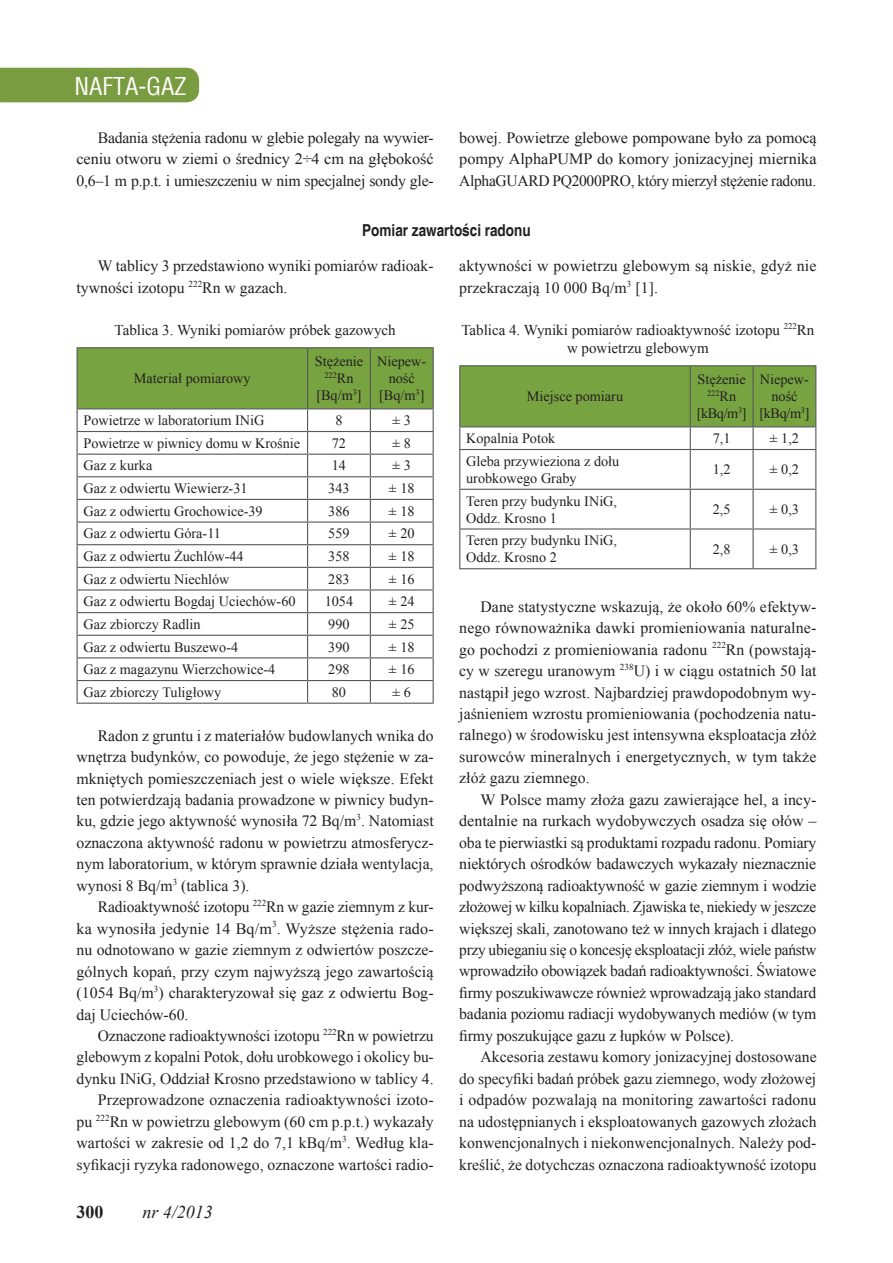
<style>
.page{position:relative;width:893px;height:1263px;background:#fff}
.page>*{position:absolute;margin:0;border:0;box-sizing:border-box;transform-origin:0 0}
.t1{font:24px "Switzerland Condensed";color:#fff}
.t2{font:italic 18px "Times New Roman";color:#231f20}
.t3{font:700 18px "Times New Roman";color:#231f20}
.t4{font:700 condensed 16.5px "Helvetica";color:#231f20}
.t5{font:15.75px/21.5px "Times New Roman";color:#231f20;text-align:justify}
.t6{font:15px/18px "Times New Roman";color:#231f20;text-align:center}
.t7{font:14.25px/17.1px "Times New Roman";color:#231f20}
.t8{font:8.25px "Times New Roman";color:#231f20}
.s1{font-size:14.25px}
</style>
<div class="page">
<div style="left:0;top:68px;width:199px;height:34px;background:#7a9c40"></div>
<hr style="left:308px;top:703px;width:62px;height:1px;background:#57585a">
<hr style="left:370px;top:703px;width:64px;height:1px;background:#57585a">
<hr style="left:77px;top:347px;width:231px;height:1px;background:#57585a">
<hr style="left:308px;top:347px;width:62px;height:1px;background:#57585a">
<hr style="left:370px;top:347px;width:64px;height:1px;background:#57585a">
<svg style="left:77px;top:348px;width:357px;height:355px"></svg>
<hr style="left:77px;top:703px;width:231px;height:1px;background:#57585a">
<svg style="left:459px;top:366px;width:357px;height:203px"></svg>
<hr style="left:459px;top:450px;width:1px;height:39px;background:#57585a">
<hr style="left:690px;top:450px;width:1px;height:39px;background:#57585a">
<hr style="left:459px;top:490px;width:1px;height:38px;background:#57585a">
<hr style="left:690px;top:490px;width:1px;height:38px;background:#57585a">
<hr style="left:459px;top:529px;width:1px;height:39px;background:#57585a">
<hr style="left:690px;top:529px;width:1px;height:39px;background:#57585a">
<hr style="left:459px;top:568px;width:231px;height:1px;background:#57585a">
<hr style="left:459px;top:365px;width:231px;height:1px;background:#57585a">
<hr style="left:459px;top:366px;width:1px;height:60px;background:#57585a">
<hr style="left:690px;top:365px;width:63px;height:1px;background:#57585a">
<hr style="left:753px;top:365px;width:63px;height:1px;background:#57585a">
<hr style="left:815px;top:366px;width:1px;height:60px;background:#57585a">
<hr style="left:459px;top:426px;width:231px;height:1px;background:#57585a">
<hr style="left:690px;top:426px;width:63px;height:1px;background:#57585a">
<hr style="left:753px;top:426px;width:63px;height:1px;background:#57585a">
<h1 class="t1" style="left:74px;top:71px;width:114px">NAFTA-GAZ</h1>
<p class="t5" style="left:77px;top:126px;width:359px;text-indent:21px">Badania stężenia radonu w glebie polegały na wywier&shy;ceniu otworu w ziemi o średnicy 2÷4 cm na głębokość 0,6–1 m p.p.t. i umieszczeniu w nim specjalnej sondy gle-</p>
<p class="t5" style="left:459px;top:126px;width:359px">bowej. Powietrze glebowe pompowane było za pomocą pompy AlphaPUMP do komory jonizacyjnej miernika AlphaGUARD PQ2000PRO, który mierzył stężenie radonu.</p>
<p class="t4" style="left:362px;top:220px;width:170px">Pomiar zawartości radonu</p>
<p class="t5" style="left:77px;top:255px;width:359px;text-indent:21px">W tablicy 3 przedstawiono wyniki pomiarów radioak&shy;tywności izotopu <sup>222</sup>Rn w gazach.</p>
<p class="t6" style="left:115px;top:321px;width:283px">Tablica 3. Wyniki pomiarów próbek gazowych</p>
<p class="t7" style="left:134px;top:370px;width:118px">Materiał pomiarowy</p>
<p class="t5" style="left:459px;top:255px;width:359px">aktywności w powietrzu glebowym są niskie, gdyż nie przekraczają 10 000 Bq/m<sup>3</sup> [1].</p>
<p class="t6" style="left:461px;top:321px;width:354px">Tablica 4. Wyniki pomiarów radioaktywność izotopu <sup>222</sup>Rn w powietrzu glebowym</p>
<p class="t7" style="left:527px;top:388px;width:98px">Miejsce pomiaru</p>
<p class="t7" style="left:377px;top:353px;width:51px;text-align:center">Niepew&shy;ność [Bq/m<sup>3</sup>]</p>
<p class="t7" style="left:315px;top:353px;width:50px">Stężenie</p>
<p class="t8" style="left:324px;top:369px;width:31px">222<span class="s1">Rn</span></p>
<p class="t7" style="left:316px;top:387px;width:47px">[Bq/m<sup>3</sup>]</p>
<p class="t7" style="left:759px;top:371px;width:52px;text-align:center">Niepew&shy;ność [kBq/m<sup>3</sup>]</p>
<p class="t7" style="left:697px;top:371px;width:50px">Stężenie</p>
<p class="t8" style="left:707px;top:387px;width:31px">222<span class="s1">Rn</span></p>
<p class="t7" style="left:697px;top:405px;width:52px">[kBq/m<sup>3</sup>]</p>
<p class="t7" style="left:83px;top:412px;width:182px">Powietrze w laboratorium INiG</p>
<p class="t7" style="left:335px;top:412px;width:9px">8</p>
<p class="t7" style="left:392px;top:412px;width:20px">± 3</p>
<p class="t7" style="left:83px;top:434px;width:218px">Powietrze w piwnicy domu w Krośnie</p>
<p class="t7" style="left:332px;top:434px;width:16px">72</p>
<p class="t7" style="left:392px;top:434px;width:20px">± 8</p>
<p class="t7" style="left:83px;top:457px;width:70px">Gaz z kurka</p>
<p class="t7" style="left:332px;top:457px;width:16px">14</p>
<p class="t7" style="left:392px;top:457px;width:20px">± 3</p>
<p class="t7" style="left:83px;top:479px;width:166px">Gaz z odwiertu Wiewierz-31</p>
<p class="t7" style="left:328px;top:479px;width:23px">343</p>
<p class="t7" style="left:389px;top:479px;width:27px">± 18</p>
<p class="t7" style="left:83px;top:502px;width:181px">Gaz z odwiertu Grochowice-39</p>
<p class="t7" style="left:328px;top:502px;width:23px">386</p>
<p class="t7" style="left:389px;top:502px;width:27px">± 18</p>
<p class="t7" style="left:83px;top:525px;width:139px">Gaz z odwiertu Góra-11</p>
<p class="t7" style="left:328px;top:525px;width:23px">559</p>
<p class="t7" style="left:389px;top:525px;width:27px">± 20</p>
<p class="t7" style="left:83px;top:547px;width:162px">Gaz z odwiertu Żuchlów-44</p>
<p class="t7" style="left:328px;top:547px;width:23px">358</p>
<p class="t7" style="left:389px;top:547px;width:27px">± 18</p>
<p class="t7" style="left:83px;top:570px;width:148px">Gaz z odwiertu Niechlów</p>
<p class="t7" style="left:328px;top:570px;width:23px">283</p>
<p class="t7" style="left:389px;top:570px;width:27px">± 16</p>
<p class="t7" style="left:83px;top:593px;width:214px">Gaz z odwiertu Bogdaj Uciechów-60</p>
<p class="t7" style="left:325px;top:593px;width:30px">1054</p>
<p class="t7" style="left:389px;top:593px;width:27px">± 24</p>
<p class="t7" style="left:83px;top:615px;width:119px">Gaz zbiorczy Radlin</p>
<p class="t7" style="left:328px;top:615px;width:23px">990</p>
<p class="t7" style="left:389px;top:615px;width:27px">± 25</p>
<p class="t7" style="left:83px;top:638px;width:156px">Gaz z odwiertu Buszewo-4</p>
<p class="t7" style="left:328px;top:638px;width:23px">390</p>
<p class="t7" style="left:389px;top:638px;width:27px">± 18</p>
<p class="t7" style="left:83px;top:661px;width:193px">Gaz z magazynu Wierzchowice-4</p>
<p class="t7" style="left:328px;top:661px;width:23px">298</p>
<p class="t7" style="left:389px;top:661px;width:27px">± 16</p>
<p class="t7" style="left:83px;top:683px;width:139px">Gaz zbiorczy Tuligłowy</p>
<p class="t7" style="left:332px;top:683px;width:16px">80</p>
<p class="t7" style="left:392px;top:683px;width:20px">± 6</p>
<p class="t5" style="left:77px;top:724px;width:359px;text-indent:21px">Radon z gruntu i z materiałów budowlanych wnika do wnętrza budynków, co powoduje, że jego stężenie w za&shy;mkniętych pomieszczeniach jest o wiele większe. Efekt ten potwierdzają badania prowadzone w piwnicy budyn&shy;ku, gdzie jego aktywność wynosiła 72 Bq/m<sup>3</sup>. Natomiast oznaczona aktywność radonu w powietrzu atmosferycz&shy;nym laboratorium, w którym sprawnie działa wentylacja, wynosi 8 Bq/m<sup>3</sup> (tablica 3).</p>
<p class="t5" style="left:77px;top:896px;width:359px;text-indent:21px">Radioaktywność izotopu <sup>222</sup>Rn w gazie ziemnym z kur&shy;ka wynosiła jedynie 14 Bq/m<sup>3</sup>. Wyższe stężenia rado&shy;nu odnotowano w gazie ziemnym z odwiertów poszcze&shy;gólnych kopań, przy czym najwyższą jego zawartością (1054 Bq/m<sup>3</sup>) charakteryzował się gaz z odwiertu Bog&shy;daj Uciechów-60.</p>
<p class="t5" style="left:77px;top:1025px;width:359px;text-align:right">Oznaczone radioaktywności izotopu <sup>222</sup>Rn w powietrzu glebowym z kopalni Potok, dołu urobkowego i okolicy bu&shy;dynku INiG, Oddział Krosno przedstawiono w tablicy 4.<br>Przeprowadzone oznaczenia radioaktywności izoto-<br>pu <sup>222</sup>Rn w powietrzu glebowym (60 cm p.p.t.) wykazały wartości w zakresie od 1,2 do 7,1 kBq/m<sup>3</sup>. Według kla&shy;syfikacji ryzyka radonowego, oznaczone wartości radio-</p>
<p class="t7" style="left:466px;top:430px;width:91px">Kopalnia Potok</p>
<p class="t7" style="left:713px;top:430px;width:19px">7,1</p>
<p class="t7" style="left:770px;top:430px;width:31px">± 1,2</p>
<p class="t7" style="left:466px;top:452px;width:155px">Gleba przywieziona z dołu urobkowego Graby</p>
<p class="t7" style="left:713px;top:461px;width:19px">1,2</p>
<p class="t7" style="left:770px;top:461px;width:31px">± 0,2</p>
<p class="t7" style="left:466px;top:492px;width:152px">Teren przy budynku INiG,<br>Oddz. Krosno 1</p>
<p class="t7" style="left:713px;top:500px;width:19px">2,5</p>
<p class="t7" style="left:770px;top:500px;width:31px">± 0,3</p>
<p class="t7" style="left:466px;top:532px;width:152px">Teren przy budynku INiG,<br>Oddz. Krosno 2</p>
<p class="t7" style="left:713px;top:540px;width:19px">2,8</p>
<p class="t7" style="left:770px;top:540px;width:31px">± 0,3</p>
<p class="t5" style="left:459px;top:595px;width:359px;text-indent:21px">Dane statystyczne wskazują, że około 60% efektyw&shy;nego równoważnika dawki promieniowania naturalne&shy;go pochodzi z promieniowania radonu <sup>222</sup>Rn (powstają&shy;cy w szeregu uranowym <sup>238</sup>U) i w ciągu ostatnich 50 lat nastąpił jego wzrost. Najbardziej prawdopodobnym wy&shy;jaśnieniem wzrostu promieniowania (pochodzenia natu&shy;ralnego) w środowisku jest intensywna eksploatacja złóż surowców mineralnych i energetycznych, w tym także złóż gazu ziemnego.</p>
<p class="t5" style="left:459px;top:788px;width:359px;text-indent:21px">W Polsce mamy złoża gazu zawierające hel, a incy&shy;dentalnie na rurkach wydobywczych osadza się ołów – oba te pierwiastki są produktami rozpadu radonu. Pomiary niektórych ośrodków badawczych wykazały nieznacznie podwyższoną radioaktywność w gazie ziemnym i wodzie złożowej w kilku kopalniach. Zjawiska te, niekiedy w jeszcze większej skali, zanotowano też w innych krajach i dlatego przy ubieganiu się o koncesję eksploatacji złóż, wiele państw wprowadziło obowiązek badań radioaktywności. Światowe firmy poszukiwawcze również wprowadzają jako standard badania poziomu radiacji wydobywanych mediów (w tym firmy poszukujące gazu z łupków w Polsce).</p>
<p class="t5" style="left:459px;top:1046px;width:359px;text-indent:21px">Akcesoria zestawu komory jonizacyjnej dostosowane do specyfiki badań próbek gazu ziemnego, wody złożowej i odpadów pozwalają na monitoring zawartości radonu na udostępnianych i eksploatowanych gazowych złożach konwencjonalnych i niekonwencjonalnych. Należy pod&shy;kreślić, że dotychczas oznaczona radioaktywność izotopu</p>
<p class="t3" style="left:77px;top:1199px;width:28px">300</p>
<p class="t2" style="left:142px;top:1200px;width:72px">nr 4/2013</p>
</div>
